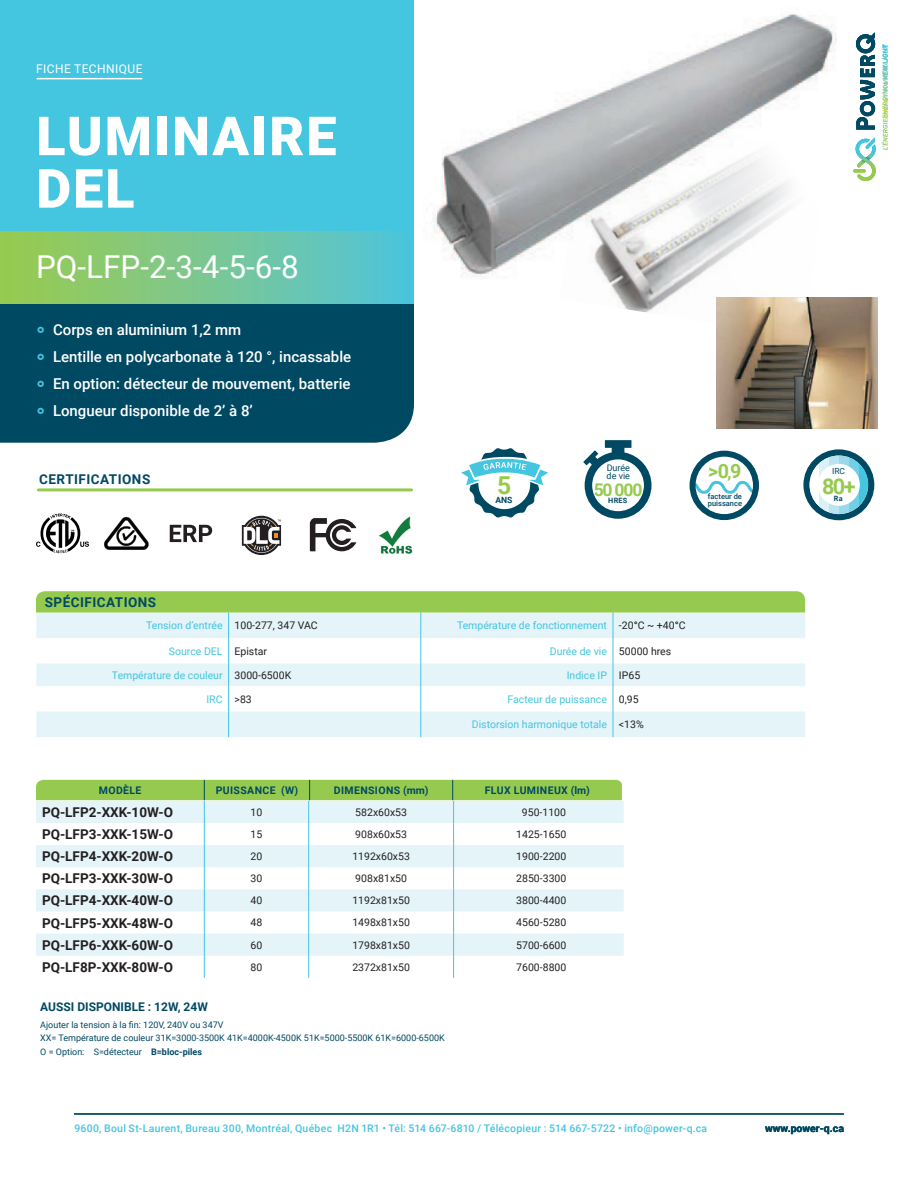
<style>
.page{position:relative;width:918px;height:1188px;background:#fff}
.page>*{position:absolute;margin:0;border:0;box-sizing:border-box;transform-origin:0 0}
.t1{font:900 54px/52.5px "Roboto";letter-spacing:.035em;color:#fff}
.t2{font:31.5px "Roboto";color:#fff}
.t3{font:700 24.75px "Roboto";color:#96ca4e}
.Text{font:700 21.6px "Roboto";color:#96ca4e}
.Text-2{font:700 19.65px "Roboto";color:#96ca4e}
.Text-3{font:700 17.55px "Roboto";color:#96ca4e}
.Text-4{font:700 16.5px "Roboto";color:#96ca4e}
.t4{font:500 15px "Roboto";color:#fff}
.bold{font:700 13.5px "Roboto";color:#231f20}
.Topic{font:700 13.5px "Roboto";letter-spacing:.035em;color:#004963}
.Text-5{font:700 12px "Roboto";color:#004963}
.t5{font:12px "Roboto";letter-spacing:.035em;color:#fff}
.Text-6{font:10.5px "Roboto";color:#231f20}
.Category{font:10.5px "Roboto";color:#44c5e0}
.t6{font:500 10.5px "Roboto";letter-spacing:.02em;color:#44c5e0}
.t7{font:700 10.5px "Roboto";letter-spacing:.035em;color:#004963}
.t8{font:700 10.5px "Roboto";color:#004963}
.Text-7{font:9px/13.5px "Roboto";color:#004963}
.t9{font:700 8.7px "Roboto";color:#004963}
.Category-2{font:8.4px "Roboto";color:#004963}
.Text-8{font:500 7.5px "Roboto";color:#004963}
.Text-9{font:700 7.35px "Roboto";color:#004963}
.Text-10{font:700 7.2px "Roboto";color:#004963}
.s1{font-weight:700;font-size:24px;color:#44c5e0}
.s2{font-size:19.65px}
.s3{font-weight:700}
</style>
<div class="page">
<div style="left:0;top:303px;width:414px;height:140px;background:#004963"></div>
<div style="left:0;top:0;width:414px;height:303px;background:#44c5e0"></div>
<div style="left:0;top:231px;width:414px;height:72px;background:linear-gradient(to right,#9dca4c,#51c4db)"></div>
<svg style="left:856px;top:32px;width:19px;height:98px"></svg>
<svg style="left:853px;top:137px;width:23px;height:44px"></svg>
<hr style="left:74px;top:1114px;width:770px;height:1px;background:#004963">
<svg style="left:883px;top:44px;width:5px;height:62px"></svg>
<hr style="left:37px;top:78px;width:105px;height:1px;background:#fff">
<svg style="left:36px;top:780px;width:586px;height:198px"></svg>
<svg style="left:461px;top:448px;width:87px;height:70px"></svg>
<div style="left:803px;top:449px;width:71px;height:71px;background:#004963;border-radius:50%"></div>
<svg style="left:858px;top:456px;width:10px;height:58px"></svg>
<svg style="left:849px;top:457px;width:9px;height:56px"></svg>
<div style="left:839px;top:456px;width:10px;height:58px;background:#98d9ec"></div>
<div style="left:829px;top:456px;width:10px;height:58px;background:#bbe4f2"></div>
<svg style="left:819px;top:457px;width:10px;height:56px"></svg>
<svg style="left:810px;top:456px;width:9px;height:58px"></svg>
<div style="left:818px;top:464px;width:42px;height:42px;background:#fff;border-radius:50%"></div>
<svg style="left:697px;top:480px;width:55px;height:15px"></svg>
<div style="left:690px;top:451px;width:69px;height:69px;border:6px solid #004a63;border-radius:50%"></div>
<svg style="left:583px;top:440px;width:69px;height:79px"></svg>
<img style="left:423px;top:13px;width:414px;height:263px">
<img style="left:559px;top:114px;width:272px;height:223px">
<img style="left:717px;top:297px;width:161px;height:132px">
<hr style="left:38px;top:488px;width:374px;height:3px;background:#96ca4e">
<svg style="left:170px;top:525px;width:42px;height:17px"></svg>
<img style="left:379px;top:516px;width:34px;height:38px">
<svg style="left:242px;top:516px;width:39px;height:39px"></svg>
<svg style="left:104px;top:517px;width:45px;height:33px"></svg>
<svg style="left:36px;top:513px;width:53px;height:41px"></svg>
<svg style="left:310px;top:518px;width:46px;height:33px"></svg>
<svg style="left:36px;top:591px;width:769px;height:146px"></svg>
<p class="t5" style="left:36px;top:61px;width:108px">FICHE TECHNIQUE</p>
<p class="t1" style="left:36px;top:108px;width:302px">LUMINAIRE<br>DEL</p>
<p class="t2" style="left:36px;top:245px;width:264px">PQ-LFP-2-3-4-5-6-8</p>
<p class="t4" style="left:36px;top:320px;width:207px"><span class="s1">°</span> Corps en aluminium 1,2 mm</p>
<p class="t4" style="left:36px;top:347px;width:317px"><span class="s1">°</span> Lentille en polycarbonate à 120 °, incassable</p>
<p class="t4" style="left:36px;top:374px;width:316px"><span class="s1">°</span> En option: détecteur de mouvement, batterie</p>
<p class="t4" style="left:36px;top:401px;width:218px"><span class="s1">°</span> Longueur disponible de 2’ à 8’</p>
<p class="Topic" style="left:39px;top:469px;width:113px">CERTIFICATIONS</p>
<h3 class="t3" style="left:497px;top:468px;width:16px">5</h3>
<p class="t9" style="left:495px;top:493px;width:19px">ANS</p>
<p class="Text-7" style="left:607px;top:463px;width:25px;line-height:8.2px">Durée de vie</p>
<p class="Text-3" style="left:594px;top:477px;width:50px">50 000</p>
<p class="Text-9" style="left:608px;top:495px;width:21px">HRES</p>
<p class="Text-4" style="left:728px;top:460px;width:15px">,<span class="s2">9</span></p>
<p class="Text-8" style="left:708px;top:492px;width:36px">facteur de</p>
<p class="Text-8" style="left:708px;top:498px;width:36px">puissance</p>
<p class="Text-2" style="left:708px;top:458px;width:22px">&gt;0</p>
<p class="Category-2" style="left:832px;top:465px;width:15px">IRC</p>
<p class="Text" style="left:822px;top:471px;width:35px">80+</p>
<p class="Text-10" style="left:834px;top:494px;width:10px">Ra</p>
<p class="Topic" style="left:45px;top:593px;width:113px">SPÉCIFICATIONS</p>
<p class="Category" style="left:146px;top:618px;width:78px">Tension d’entrée</p>
<p class="Text-6" style="left:235px;top:618px;width:85px">100-277, 347 VAC</p>
<p class="Category" style="left:457px;top:618px;width:152px">Température de fonctionnement</p>
<p class="Text-6" style="left:619px;top:618px;width:68px">-20<span class="s3">°</span>C ~ +40<span class="s3">°</span>C</p>
<p class="Category" style="left:169px;top:644px;width:55px">Source DEL</p>
<p class="Text-6" style="left:235px;top:644px;width:34px">Epistar</p>
<p class="Category" style="left:550px;top:644px;width:59px">Durée de vie</p>
<p class="Text-6" style="left:619px;top:644px;width:54px">50000 hres</p>
<p class="Category" style="left:112px;top:668px;width:112px">Température de couleur</p>
<p class="Text-6" style="left:235px;top:668px;width:58px">3000-6500K</p>
<p class="Category" style="left:567px;top:668px;width:42px">Indice IP</p>
<p class="Text-6" style="left:619px;top:668px;width:23px">IP65</p>
<p class="Category" style="left:206px;top:692px;width:18px">IRC</p>
<p class="Text-6" style="left:235px;top:692px;width:19px">&gt;83</p>
<p class="Category" style="left:508px;top:692px;width:101px">Facteur de puissance</p>
<p class="Text-6" style="left:619px;top:692px;width:21px">0,95</p>
<p class="Category" style="left:472px;top:717px;width:137px">Distorsion harmonique totale</p>
<p class="Text-6" style="left:619px;top:717px;width:26px">&lt;13%</p>
<p class="t7" style="left:99px;top:782px;width:44px">MODÈLE</p>
<p class="t7" style="left:216px;top:782px;width:84px">PUISSANCE (W)</p>
<p class="t7" style="left:334px;top:782px;width:96px">DIMENSIONS (mm)</p>
<p class="t7" style="left:485px;top:782px;width:107px">FLUX LUMINEUX (lm)</p>
<p class="bold" style="left:42px;top:803px;width:132px">PQ-LFP2-XXK-10W-O</p>
<p class="Text-6" style="left:251px;top:805px;width:13px">10</p>
<p class="Text-6" style="left:355px;top:805px;width:53px">582x60x53</p>
<p class="Text-6" style="left:522px;top:805px;width:46px">950-1100</p>
<p class="bold" style="left:42px;top:825px;width:132px">PQ-LFP3-XXK-15W-O</p>
<p class="Text-6" style="left:251px;top:827px;width:13px">15</p>
<p class="Text-6" style="left:355px;top:827px;width:53px">908x60x53</p>
<p class="Text-6" style="left:516px;top:827px;width:52px">1425-1650</p>
<p class="bold" style="left:42px;top:847px;width:132px">PQ-LFP4-XXK-20W-O</p>
<p class="Text-6" style="left:251px;top:849px;width:13px">20</p>
<p class="Text-6" style="left:352px;top:849px;width:59px">1192x60x53</p>
<p class="Text-6" style="left:516px;top:849px;width:52px">1900-2200</p>
<p class="bold" style="left:42px;top:869px;width:132px">PQ-LFP3-XXK-30W-O</p>
<p class="Text-6" style="left:251px;top:871px;width:13px">30</p>
<p class="Text-6" style="left:355px;top:871px;width:53px">908x81x50</p>
<p class="Text-6" style="left:516px;top:871px;width:52px">2850-3300</p>
<p class="bold" style="left:42px;top:891px;width:132px">PQ-LFP4-XXK-40W-O</p>
<p class="Text-6" style="left:251px;top:893px;width:13px">40</p>
<p class="Text-6" style="left:352px;top:893px;width:59px">1192x81x50</p>
<p class="Text-6" style="left:516px;top:893px;width:52px">3800-4400</p>
<p class="bold" style="left:42px;top:913px;width:132px">PQ-LFP5-XXK-48W-O</p>
<p class="Text-6" style="left:251px;top:915px;width:13px">48</p>
<p class="Text-6" style="left:352px;top:915px;width:59px">1498x81x50</p>
<p class="Text-6" style="left:516px;top:915px;width:52px">4560-5280</p>
<p class="bold" style="left:42px;top:935px;width:132px">PQ-LFP6-XXK-60W-O</p>
<p class="Text-6" style="left:251px;top:938px;width:13px">60</p>
<p class="Text-6" style="left:352px;top:938px;width:59px">1798x81x50</p>
<p class="Text-6" style="left:516px;top:938px;width:52px">5700-6600</p>
<p class="bold" style="left:42px;top:958px;width:132px">PQ-LF8P-XXK-80W-O</p>
<p class="Text-6" style="left:251px;top:960px;width:13px">80</p>
<p class="Text-6" style="left:352px;top:960px;width:59px">2372x81x50</p>
<p class="Text-6" style="left:516px;top:960px;width:52px">7600-8800</p>
<p class="Text-5" style="left:40px;top:998px;width:169px">AUSSI DISPONIBLE : 12W, 24W</p>
<p class="Text-7" style="left:40px;top:1017px;width:406px">Ajouter la tension à la fin: 120V, 240V ou 347V<br>XX= Température de couleur 31K=3000-3500K 41K=4000K-4500K 51K=5000-5500K 61K=6000-6500K</p>
<p class="Text-7" style="left:40px;top:1044px;width:163px">O = Option: S=détecteur <span class="s3">B=bloc-piles</span></p>
<p class="t6" style="left:74px;top:1121px;width:634px">9600, Boul St-Laurent, Bureau 300, Montréal, Québec H2N 1R1 • Tél: 514 667-6810 / Télécopieur : 514 667-5722 • info@power-q.ca</p>
<p class="t8" style="left:765px;top:1121px;width:80px">www.power-q.ca</p>
</div>
